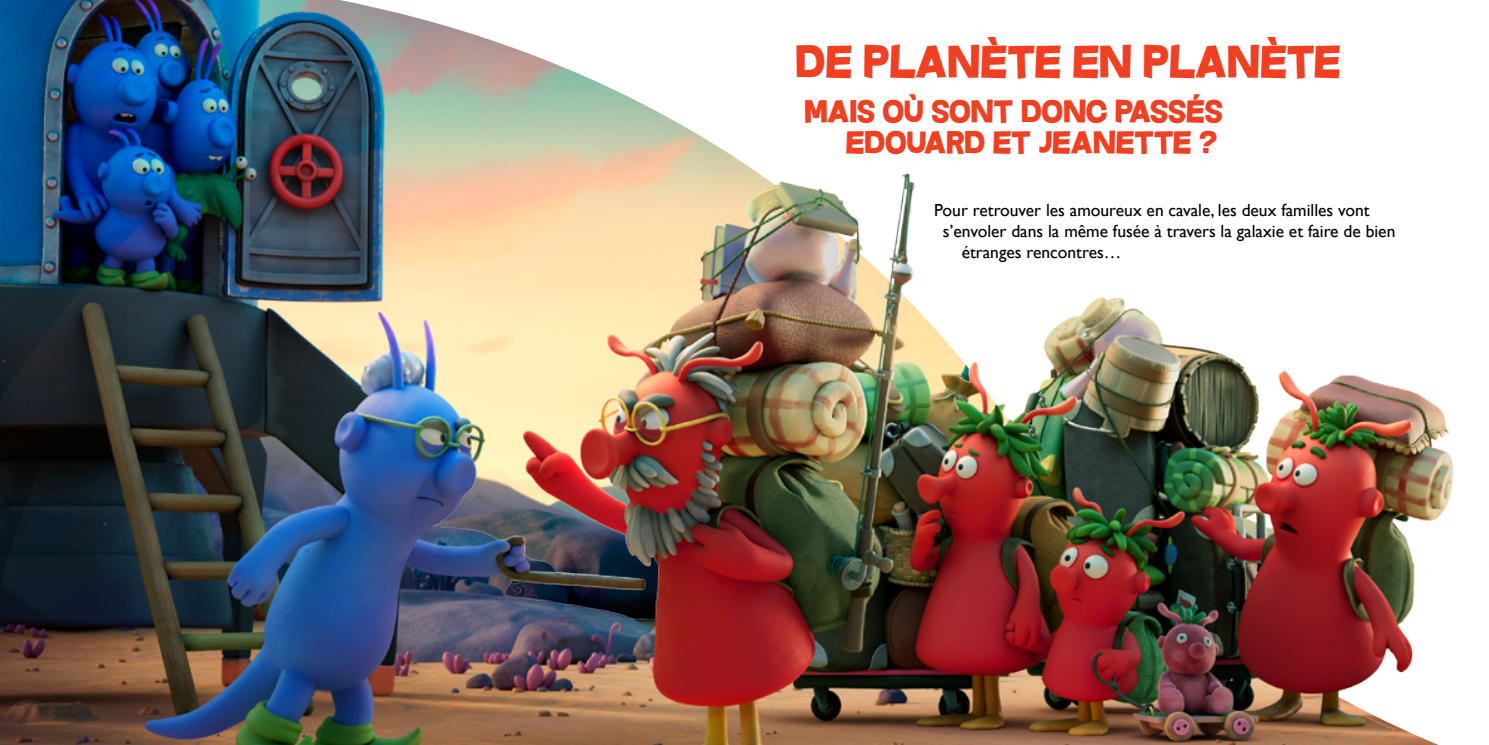
<style>
.page{position:relative;width:1489px;height:745px;background:#fff}
.page>*{position:absolute;margin:0;border:0;box-sizing:border-box;transform-origin:0 0}
.t1{font:45px "Questrian";color:#f03f21}
.t2{font:31.25px/31.2px "Questrian";color:#f03f21;text-align:right}
.t3{font:17.5px "Gill Sans";color:#000}
</style>
<div class="page">
<img style="left:0;top:0;width:676px;height:122px">
<img style="left:0;top:122px;width:1454px;height:622px">
<h1 class="t1" style="left:796px;top:35px;width:546px">DE PLANÈTE EN PLANÈTE</h1>
<h2 class="t2" style="left:805px;top:95px;width:419px">MAIS OÙ SONT DONC PASSÉS<br>EDOUARD ET JEANETTE ?</h2>
<p class="t3" style="left:934px;top:199px;width:437px">Pour retrouver les amoureux en cavale, les deux familles vont</p>
<p class="t3" style="left:942px;top:220px;width:454px">s’envoler dans la même fusée à travers la galaxie et faire de bien</p>
<p class="t3" style="left:961px;top:241px;width:161px">étranges rencontres…</p>
</div>
